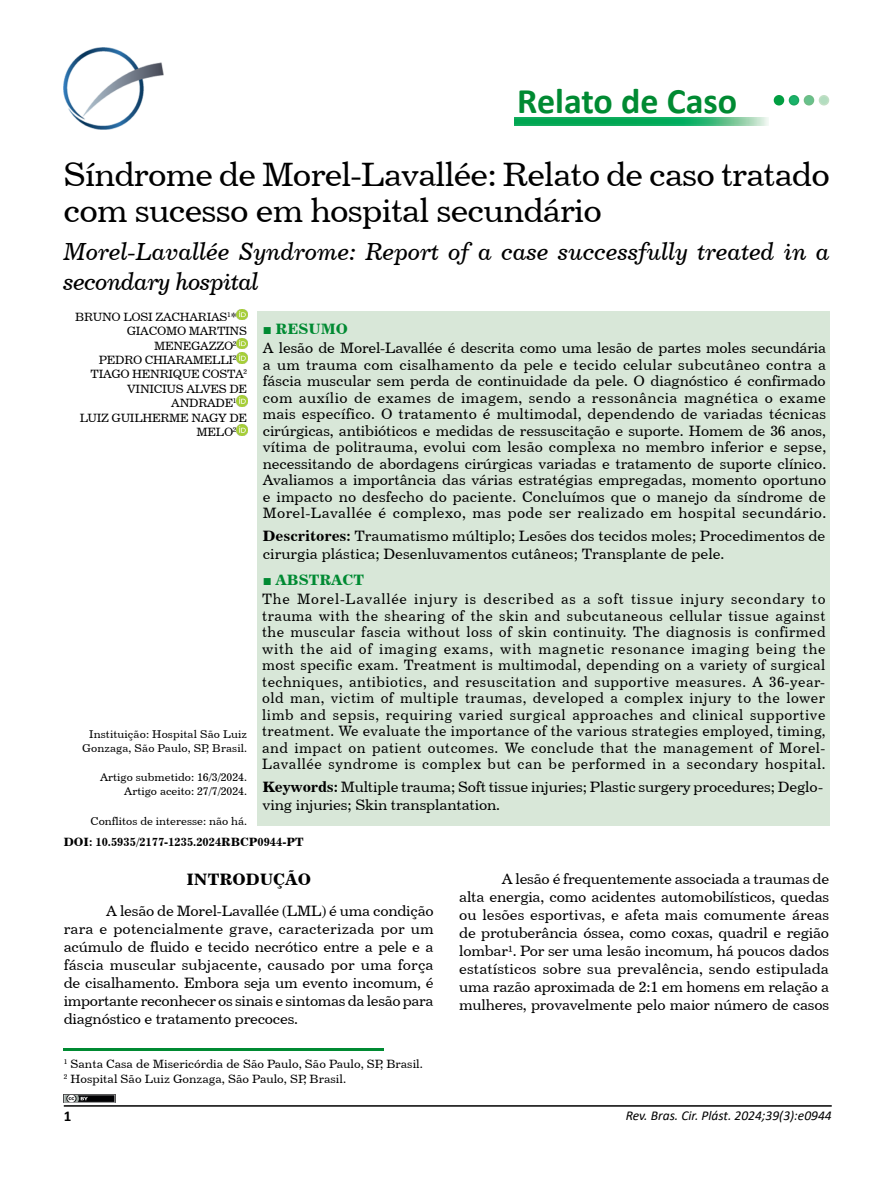
<style>
.page{position:relative;width:893px;height:1191px;background:#fff}
.page>*{position:absolute;margin:0;border:0;box-sizing:border-box;transform-origin:0 0}
.t1{font:700 36px "Calibri";color:#008a32}
.t2{font:33.75px/36px "Century 731 BT Roman A";letter-spacing:-.025em;color:#000}
.t3{font:24.75px/29.7px "Century 731 BT Italic A";letter-spacing:-.01em;color:#000}
.t4{font:16.5px "Century 731 BT Bold A";color:#000}
.t5{font:15px/18px "Century 731 BT Roman A";color:#000;text-align:justify}
.t6{font:15px/16.5px "Century 731 BT Roman A";color:#000;text-align:justify;scale:.95 1}
.t7{font:15px "Century 731 BT Bold A";color:#008a32}
.t8{font:700 15px "Calibri";color:#000}
.t9{font:italic 13.5px "Calibri";color:#000}
.t10{font:12px "Century 731 BT Roman A";letter-spacing:-.025em;color:#000}
.t11{font:12px/15px "Century 731 BT Roman A";color:#000}
.t12{font:12px "Century 731 BT Bold A";color:#000}
.t13{font:11.25px/13.5px "Century 731 BT Roman A";color:#000;text-align:right}
.s1{font-family:"Times New Roman";font-weight:700}
.s2{font-family:"Century 731 BT Bold A"}
</style>
<div class="page">
<hr style="left:64px;top:1105px;width:768px;height:1px;background:#000">
<svg style="left:236px;top:309px;width:11px;height:11px"></svg>
<svg style="left:236px;top:338px;width:11px;height:25px"></svg>
<svg style="left:236px;top:396px;width:11px;height:10px"></svg>
<svg style="left:236px;top:424px;width:11px;height:11px"></svg>
<img style="left:63px;top:47px;width:101px;height:82px">
<div style="left:258px;top:312px;width:572px;height:514px;background:#d8e7d8"></div>
<hr style="left:64px;top:1048px;width:320px;height:2px;background:#008a32">
<img style="left:64px;top:1094px;width:51px;height:9px">
<img style="left:515px;top:118px;width:254px;height:7px">
<div style="left:774px;top:96px;width:9px;height:9px;background:#009e41;border-radius:50%"></div>
<div style="left:774px;top:95px;width:10px;height:10px;border:2px solid #009e41;border-radius:50%"></div>
<div style="left:789px;top:96px;width:9px;height:9px;background:#1ab26b;border-radius:50%"></div>
<div style="left:789px;top:95px;width:10px;height:10px;border:2px solid #1aa85e;border-radius:50%"></div>
<div style="left:804px;top:96px;width:9px;height:9px;background:#66c18c;border-radius:50%"></div>
<div style="left:804px;top:95px;width:10px;height:10px;border:2px solid #6fbc85;border-radius:50%"></div>
<div style="left:819px;top:96px;width:9px;height:9px;background:#b3ddc0;border-radius:50%"></div>
<div style="left:819px;top:95px;width:10px;height:10px;border:2px solid #c1dfc4;border-radius:50%"></div>
<h1 class="t1" style="left:517px;top:76px;width:221px">Relato de Caso</h1>
<h2 class="t2" style="left:63px;top:156px;width:768px">Síndrome de Morel-Lavallée: Relato de caso tratado com sucesso em hospital secundário</h2>
<h3 class="t3" style="left:63px;top:236px;width:768px">Morel-Lavallée Syndrome: Report of a case successfully treated in a secondary hospital</h3>
<p class="t10" style="left:75px;top:309px;width:163px">BRUNO LOSI ZACHARIAS<sup>1</sup>*</p>
<p class="t10" style="left:127px;top:324px;width:122px">GIACOMO MARTINS</p>
<p class="t10" style="left:154px;top:338px;width:84px">MENEGAZZO<sup>2</sup></p>
<p class="t10" style="left:99px;top:352px;width:139px">PEDRO CHIARAMELLI<sup>2</sup></p>
<p class="t10" style="left:91px;top:367px;width:158px">TIAGO HENRIQUE COSTA<sup>2</sup></p>
<p class="t10" style="left:127px;top:381px;width:121px">VINICIUS ALVES DE</p>
<p class="t10" style="left:171px;top:396px;width:67px">ANDRADE<sup>1</sup></p>
<p class="t10" style="left:80px;top:410px;width:169px">LUIZ GUILHERME NAGY DE</p>
<p class="t10" style="left:197px;top:424px;width:42px">MELO<sup>2</sup></p>
<p class="t13" style="left:82px;top:727px;width:166px">Instituição: Hospital São Luiz<br>Gonzaga, São Paulo, SP, Brasil.</p>
<p class="t13" style="left:100px;top:770px;width:148px">Artigo submetido: 16/3/2024.<br>Artigo aceito: 27/7/2024.</p>
<p class="t13" style="left:91px;top:814px;width:158px">Conflitos de interesse: não há.</p>
<p class="t7" style="left:263px;top:319px;width:87px"><span class="s1">■</span> RESUMO</p>
<p class="t5" style="left:263px;top:339px;width:565px;line-height:16.5px">A lesão de Morel-Lavallée é descrita como uma lesão de partes moles secundária a um trauma com cisalhamento da pele e tecido celular subcutâneo contra a fáscia muscular sem perda de continuidade da pele. O diagnóstico é confirmado com auxílio de exames de imagem, sendo a ressonância magnética o exame mais específico. O tratamento é multimodal, dependendo de variadas técnicas cirúrgicas, antibióticos e medidas de ressuscitação e suporte. Homem de 36 anos, vítima de politrauma, evolui com lesão complexa no membro inferior e sepse, necessitando de abordagens cirúrgicas variadas e tratamento de suporte clínico.<br>Avaliamos a importância das várias estratégias empregadas, momento oportuno e impacto no desfecho do paciente. Concluímos que o manejo da síndrome de Morel-Lavallée é complexo, mas pode ser realizado em hospital secundário.</p>
<p class="t5" style="left:263px;top:526px;width:564px"><span class="s2">Descritores:</span> Traumatismo múltiplo; Lesões dos tecidos moles; Procedimentos de cirurgia plástica; Desenluvamentos cutâneos; Transplante de pele.</p>
<p class="t7" style="left:263px;top:570px;width:103px"><span class="s1">■</span> ABSTRACT</p>
<p class="t6" style="left:262px;top:590px;width:595px">The Morel-Lavallée injury is described as a soft tissue injury secondary to trauma with the shearing of the skin and subcutaneous cellular tissue against the muscular fascia without loss of skin continuity. The diagnosis is confirmed with the aid of imaging exams, with magnetic resonance imaging being the most specific exam. Treatment is multimodal, depending on a variety of surgical techniques, antibiotics, and resuscitation and supportive measures. A 36-year&shy;old man, victim of multiple traumas, developed a complex injury to the lower limb and sepsis, requiring varied surgical approaches and clinical supportive treatment. We evaluate the importance of the various strategies employed, timing, and impact on patient outcomes. We conclude that the management of Morel-Lavallée syndrome is complex but can be performed in a secondary hospital.</p>
<p class="t5" style="left:263px;top:777px;width:562px"><span class="s2">Keywords:</span> Multiple trauma; Soft tissue injuries; Plastic surgery procedures; Deglo&shy;ving injuries; Skin transplantation.</p>
<p class="t12" style="left:64px;top:834px;width:241px">DOI: 10.5935/2177-1235.2024RBCP0944-PT</p>
<p class="t4" style="left:186px;top:869px;width:126px">INTRODUÇÃO</p>
<p class="t5" style="left:64px;top:901px;width:372px;text-indent:43px">A lesão de Morel-Lavallée (LML) é uma condição rara e potencialmente grave, caracterizada por um acúmulo de fluido e tecido necrótico entre a pele e a fáscia muscular subjacente, causado por uma força de cisalhamento. Embora seja um evento incomum, é importante reconhecer os sinais e sintomas da lesão para diagnóstico e tratamento precoces.</p>
<p class="t11" style="left:64px;top:1056px;width:361px"><sup>1</sup> Santa Casa de Misericórdia de São Paulo, São Paulo, SP, Brasil.<br><sup>2</sup> Hospital São Luiz Gonzaga, São Paulo, SP, Brasil.</p>
<p class="t5" style="left:459px;top:869px;width:372px;text-indent:43px">A lesão é frequentemente associada a traumas de alta energia, como acidentes automobilísticos, quedas ou lesões esportivas, e afeta mais comumente áreas de protuberância óssea, como coxas, quadril e região lombar¹. Por ser uma lesão incomum, há poucos dados estatísticos sobre sua prevalência, sendo estipulada uma razão aproximada de 2:1 em homens em relação a mulheres, provavelmente pelo maior número de casos</p>
<p class="t8" style="left:64px;top:1105px;width:9px">1</p>
<p class="t9" style="left:626px;top:1106px;width:208px">Rev. Bras. Cir. Plást. 2024;39(3):e0944</p>
</div>
